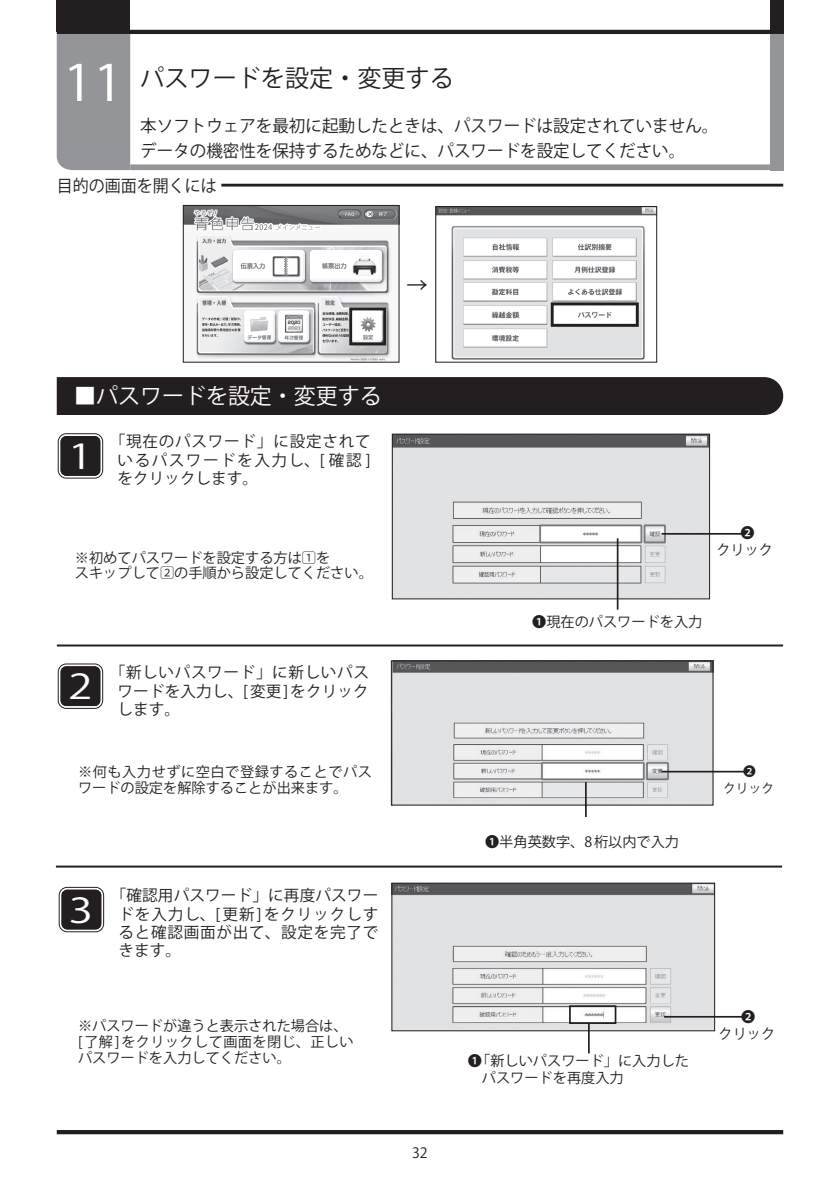
<style>
.page{position:relative;width:840px;height:1191px;background:#fff}
.page>*{position:absolute;margin:0;border:0;box-sizing:border-box;transform-origin:0 0}
.t1{font:34px "Koz Go Pr 6 N";color:#fff;scale:1.3 1}
.t2{font:24px "Koz Go Pr 6 N";color:#231f20}
.t3{font:22px "Koz Go Pr 6 N";color:#fff}
.t4{font:21.2px "Koz Go Pr 6 N";color:#231f20}
.t5{font:17px/25.6px "Koz Go Pr 6 N";color:#231f20}
.t6{font:17px "Koz Go Pr 6 N";color:#231f20;scale:.94 1}
.t7{font:15.6px/18.4px "Koz Go Pr 6 N";letter-spacing:.045em;color:#231f20;text-align:justify}
.t8{font:14.2px/17px "Koz Go Pr 6 N";color:#231f20}
.t9{font:14.2px/15.6px "Koz Go Pr 6 N";letter-spacing:.04em;color:#231f20}
.t10{font:12.8px/17px "Koz Go Pr 6 N";color:#231f20;text-align:center}
.s1{font-size:49.6px;color:#fff}
</style>
<div class="page">
<hr style="left:57px;top:30px;width:725px;height:4px;background:#231f20">
<hr style="left:57px;top:1130px;width:725px;height:4px;background:#231f20">
<div style="left:57px;top:0;width:73px;height:32px;background:#231f20"></div>
<div style="left:769px;top:0;width:13px;height:33px;background:#231f20"></div>
<div style="left:57px;top:34px;width:73px;height:136px;background:#939598"></div>
<div style="left:130px;top:164px;width:639px;height:6px;background:#939598"></div>
<div style="left:769px;top:34px;width:13px;height:136px;background:#939598"></div>
<img style="left:185px;top:207px;width:212px;height:153px">
<img style="left:254px;top:223px;width:67px;height:9px">
<img style="left:276px;top:225px;width:44px;height:5px">
<img style="left:317px;top:302px;width:71px;height:53px">
<img style="left:319px;top:296px;width:67px;height:57px">
<img style="left:320px;top:297px;width:65px;height:55px">
<svg style="left:325px;top:300px;width:9px;height:5px"></svg>
<img style="left:322px;top:312px;width:25px;height:3px">
<img style="left:322px;top:317px;width:24px;height:3px">
<img style="left:322px;top:323px;width:19px;height:3px">
<img style="left:324px;top:328px;width:24px;height:3px">
<img style="left:322px;top:334px;width:26px;height:3px">
<img style="left:322px;top:339px;width:15px;height:3px">
<img style="left:197px;top:302px;width:118px;height:53px">
<img style="left:198px;top:296px;width:116px;height:57px">
<img style="left:199px;top:297px;width:113px;height:55px">
<img style="left:202px;top:300px;width:24px;height:5px">
<img style="left:204px;top:317px;width:33px;height:3px">
<img style="left:202px;top:323px;width:38px;height:3px">
<img style="left:211px;top:328px;width:29px;height:3px">
<img style="left:202px;top:334px;width:14px;height:3px">
<img style="left:197px;top:241px;width:191px;height:52px">
<img style="left:198px;top:234px;width:188px;height:57px">
<img style="left:199px;top:235px;width:186px;height:55px">
<img style="left:202px;top:239px;width:24px;height:4px">
<img style="left:364px;top:209px;width:31px;height:10px;border-radius:5px">
<img style="left:365px;top:210px;width:29px;height:8px;border-radius:4px">
<svg style="left:366px;top:211px;width:6px;height:6px"></svg>
<img style="left:353px;top:311px;width:29px;height:30px">
<img style="left:278px;top:310px;width:31px;height:32px">
<img style="left:244px;top:310px;width:31px;height:32px">
<img style="left:310px;top:250px;width:72px;height:32px">
<img style="left:232px;top:250px;width:73px;height:32px">
<img style="left:338px;top:210px;width:21px;height:8px;border-radius:4px">
<img style="left:255px;top:230px;width:17px;height:1px">
<img style="left:255px;top:224px;width:17px;height:6px">
<div style="left:183px;top:205px;width:216px;height:157px;border:1px solid #231f20"></div>
<div style="left:57px;top:377px;width:725px;height:38px;background:#231f20"></div>
<img style="left:437px;top:208px;width:217px;height:152px">
<div style="left:435px;top:206px;width:221px;height:156px;border:1px solid #231f20"></div>
<div style="left:550px;top:302px;width:88px;height:25px;border:3px solid #231f20"></div>
<div style="left:349px;top:307px;width:37px;height:38px;border:3px solid #231f20"></div>
<img style="left:393px;top:436px;width:314px;height:161px">
<div style="left:391px;top:434px;width:318px;height:165px;border:1px solid #231f20"></div>
<hr style="left:616px;top:538px;width:2px;height:71px;background:#231f20">
<hr style="left:661px;top:533px;width:84px;height:1px;background:#231f20">
<div style="left:61px;top:436px;width:39px;height:40px;background:#231f20;border-radius:6px"></div>
<div style="left:58px;top:433px;width:45px;height:45px;border:1px solid #231f20;border-radius:8px"></div>
<div style="left:61px;top:436px;width:39px;height:40px;border:3px solid #231f20;border-radius:4px"></div>
<hr style="left:57px;top:644px;width:725px;height:2px;background:#231f20">
<div style="left:61px;top:666px;width:39px;height:40px;background:#231f20;border-radius:6px"></div>
<div style="left:58px;top:663px;width:45px;height:46px;border:1px solid #231f20;border-radius:8px"></div>
<div style="left:61px;top:666px;width:39px;height:40px;border:3px solid #231f20;border-radius:4px"></div>
<img style="left:393px;top:662px;width:317px;height:141px">
<div style="left:391px;top:660px;width:321px;height:145px;border:1px solid #231f20"></div>
<hr style="left:584px;top:782px;width:2px;height:35px;background:#231f20">
<hr style="left:661px;top:771px;width:86px;height:1px;background:#231f20">
<hr style="left:56px;top:865px;width:725px;height:2px;background:#231f20">
<div style="left:61px;top:889px;width:40px;height:40px;background:#231f20;border-radius:6px"></div>
<div style="left:59px;top:887px;width:45px;height:45px;border:1px solid #231f20;border-radius:8px"></div>
<div style="left:61px;top:889px;width:40px;height:40px;border:3px solid #231f20;border-radius:4px"></div>
<img style="left:393px;top:885px;width:319px;height:144px">
<div style="left:391px;top:883px;width:323px;height:148px;border:1px solid #231f20"></div>
<div style="left:568px;top:1005px;width:48px;height:19px;border:2px solid #231f20"></div>
<hr style="left:587px;top:1022px;width:2px;height:31px;background:#231f20">
<hr style="left:663px;top:1016px;width:82px;height:1px;background:#231f20">
<hr style="left:221px;top:184px;width:561px;height:2px;background:#231f20">
<h2 class="t2" style="left:63px;top:64px;width:392px"><span class="s1">11</span> パスワードを設定・変更する</h2>
<p class="t5" style="left:140px;top:113px;width:579px">本ソフトウェアを最初に起動したときは、パスワードは設定されていません。データの機密性を保持するためなどに、パスワードを設定してください。</p>
<p class="t6" style="left:57px;top:176px;width:172px">目的の画面を開くには</p>
<h3 class="t4" style="left:406px;top:273px;width:23px">→</h3>
<h3 class="t3" style="left:74px;top:384px;width:309px">■パスワードを設定・変更する</h3>
<h1 class="t1" style="left:68px;top:437px;width:20px">1</h1>
<p class="t7" style="left:117px;top:433px;width:254px;text-indent:-8px">「現在のパスワード」に設定されているパスワードを入力し、[ 確認 ]をクリックします。</p>
<p class="t8" style="left:75px;top:550px;width:299px;line-height:15.6px">※初めてパスワードを設定する方は1を<br>スキップして2の手順から設定してください。</p>
<h1 class="t1" style="left:68px;top:667px;width:20px">2</h1>
<p class="t7" style="left:117px;top:664px;width:253px;text-indent:-8px">「新しいパスワード」に新しいパスワードを入力し、[ 変更 ] をクリックします。</p>
<p class="t9" style="left:78px;top:764px;width:295px">※何も入力せずに空白で登録することでパスワードの設定を解除することが出来ます。</p>
<h1 class="t1" style="left:69px;top:891px;width:20px">3</h1>
<p class="t7" style="left:118px;top:886px;width:261px;text-indent:-8px">「確認用パスワード」に再度パスワードを入力し、[更新]をクリックしすると確認画面が出て、設定を完了できます。</p>
<p class="t8" style="left:78px;top:1018px;width:277px;line-height:15.6px">※パスワードが違うと表示された場合は、[了解]をクリックして画面を閉じ、正しいパスワードを入力してください。</p>
<p class="t8" style="left:412px;top:1144px;width:17px">32</p>
<p class="t8" style="left:716px;top:524px;width:58px;text-align:center">❷<br>クリック</p>
<p class="t8" style="left:532px;top:614px;width:172px">❶現在のパスワードを入力</p>
<p class="t8" style="left:485px;top:833px;width:195px">❶半角英数字、8 桁以内で入力</p>
<p class="t10" style="left:722px;top:763px;width:53px">❷<br>クリック</p>
<p class="t8" style="left:467px;top:1052px;width:223px">❶「新しいパスワード」に入力した　パスワードを再度入力</p>
<p class="t8" style="left:718px;top:1008px;width:58px;text-align:center">❷<br>クリック</p>
</div>
